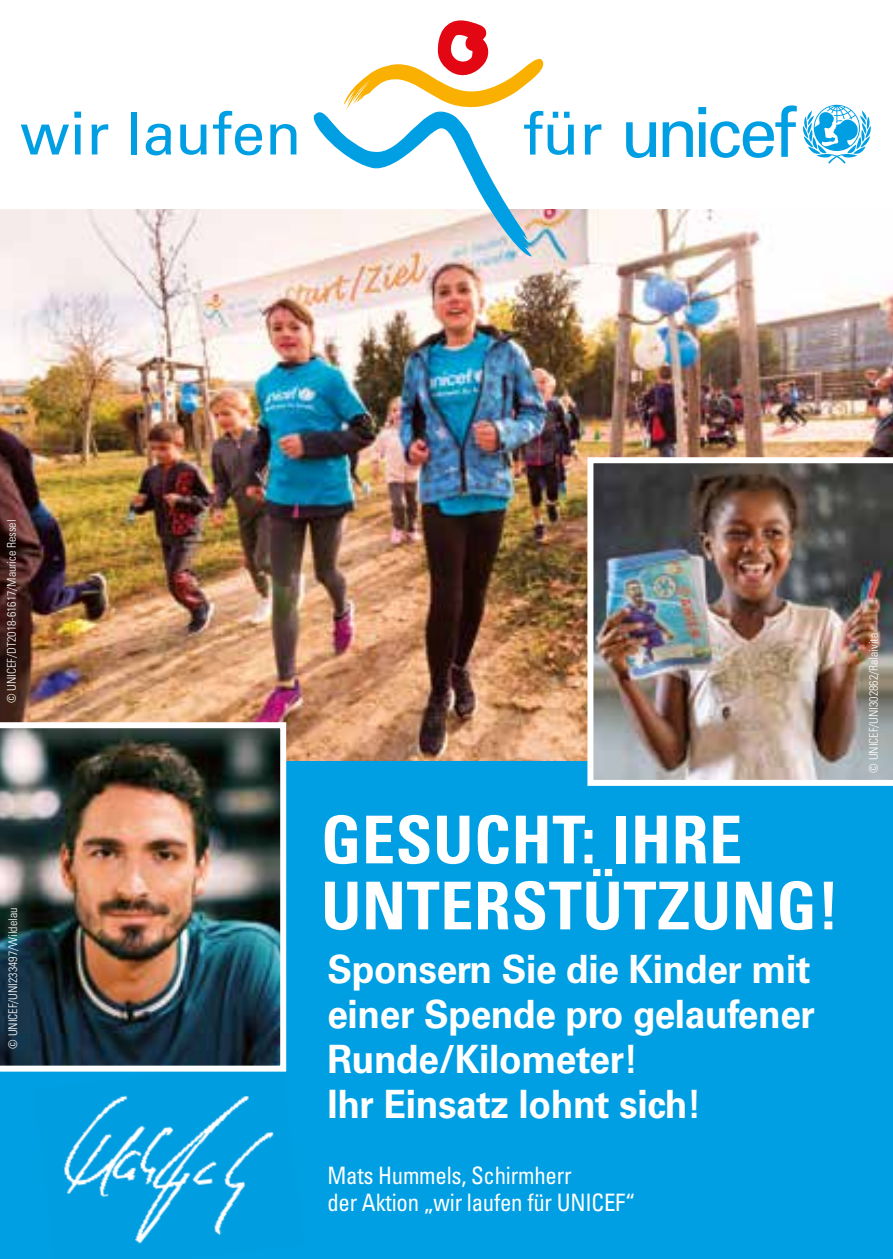
<style>
.page{position:relative;width:893px;height:1259px;background:#fff}
.page>*{position:absolute;margin:0;border:0;box-sizing:border-box;transform-origin:0 0}
.t1{font:700 condensed 66px/66px "Univers LT Std";letter-spacing:.01em;color:#fff}
.t2{font:59.7px "Univers LT Std";color:#009fe3}
.t3{font:700 39px/45px "Univers LT Std";letter-spacing:-.01em;color:#fff;scale:.95 1}
.t4{font:condensed 24px/27px "Univers LT Std";letter-spacing:-.01em;color:#fff;scale:.95 1}
.t5{font:300 condensed 12px "Univers LT Std";color:#fff}
</style>
<div class="page">
<div style="left:0;top:750px;width:893px;height:509px;background:#009fe3"></div>
<img style="left:34px;top:1058px;width:253px;height:186px">
<img style="left:0;top:210px;width:893px;height:550px">
<img style="left:0;top:722px;width:286px;height:349px">
<svg style="left:803px;top:105px;width:68px;height:59px"></svg>
<div style="left:699px;top:122px;width:6px;height:35px;background:#009fe3"></div>
<div style="left:698px;top:107px;width:8px;height:7px;background:#009fe3"></div>
<svg style="left:626px;top:122px;width:30px;height:36px"></svg>
<svg style="left:663px;top:121px;width:30px;height:36px"></svg>
<svg style="left:710px;top:105px;width:87px;height:53px"></svg>
<svg style="left:310px;top:20px;width:240px;height:236px"></svg>
<img style="left:587px;top:457px;width:306px;height:329px">
<h2 class="t2" style="left:20px;top:98px;width:283px">wir laufen</h2>
<h2 class="t2" style="left:523px;top:98px;width:81px">für</h2>
<p class="t5" style="left:5px;top:703px;width:185px;rotate:-90deg">© UNICEF/DT2018-61617/Maurice Ressel</p>
<p class="t5" style="left:6px;top:1048px;width:142px;rotate:-90deg">© UNICEF/UNI233497/Wildelau</p>
<h1 class="t1" style="left:321px;top:806px;width:520px">GESUCHT: IHRE<br>UNTERSTÜTZUNG!</h1>
<h3 class="t3" style="left:327px;top:946px;width:515px">Sponsern Sie die Kinder mit einer Spende pro gelaufener<br>Runde/Kilometer!<br>Ihr Einsatz lohnt sich!</h3>
<h3 class="t4" style="left:327px;top:1161px;width:325px">Mats Hummels, Schirmherr<br>der Aktion „wir laufen für UNICEF“</h3>
<p class="t5" style="left:866px;top:772px;width:141px;rotate:-90deg">© UNICEF/UNI302862/Ralaivita</p>
</div>
